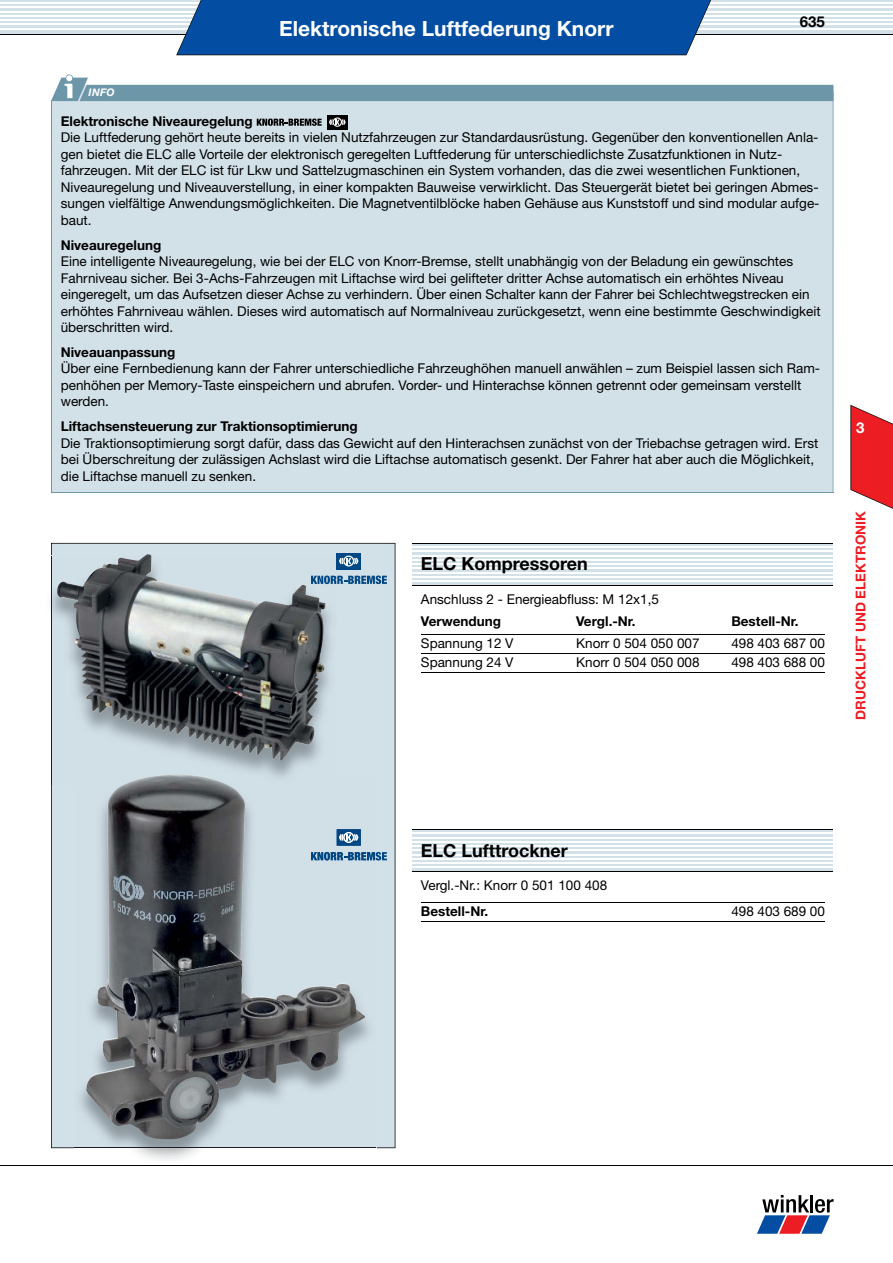
<style>
.page{position:relative;width:893px;height:1263px;background:#fff}
.page>*{position:absolute;margin:0;border:0;box-sizing:border-box;transform-origin:0 0}
.t1{font:700 21px "Helvetica Neue";color:#fff}
.t2{font:700 18px "Helvetica Neue";color:#000}
.t3{font:700 15px "Helvetica Neue";color:#000}
.t4{font:700 15px "Helvetica Neue";color:#fff}
.t5{font:13.5px/16.5px "Helvetica Neue";color:#000}
.t6{font:700 13.5px "Helvetica Neue";color:#000}
.t7{font:700 13.5px "Helvetica Neue";color:#ed1d24}
.t8{font:italic 700 10.5px "Helvetica Neue";color:#fff}
</style>
<div class="page">
<svg style="left:1px;top:0;width:892px;height:34px;fill:#d2e0e7"></svg>
<hr style="left:0;top:2px;width:893px;height:2px;background:#fff">
<hr style="left:0;top:7px;width:893px;height:1px;background:#fff">
<hr style="left:0;top:11px;width:893px;height:1px;background:#fff">
<hr style="left:0;top:15px;width:893px;height:1px;background:#fff">
<hr style="left:0;top:19px;width:893px;height:2px;background:#fff">
<hr style="left:0;top:24px;width:893px;height:1px;background:#fff">
<hr style="left:0;top:28px;width:893px;height:1px;background:#fff">
<hr style="left:0;top:34px;width:893px;height:1px;background:#000">
<div style="left:176px;top:0;width:535px;height:55px;background:#034ea2"></div>
<svg style="left:757px;top:1195px;width:76px;height:39px"></svg>
<hr style="left:0;top:1165px;width:893px;height:1px;background:#000">
<svg style="left:850px;top:405px;width:43px;height:104px"></svg>
<div style="left:51px;top:101px;width:782px;height:391px;background:#d2e0e7"></div>
<svg style="left:51px;top:74px;width:782px;height:27px"></svg>
<hr style="left:51px;top:101px;width:1px;height:391px;background:#6e96a9">
<hr style="left:833px;top:91px;width:1px;height:401px;background:#6e96a9">
<hr style="left:51px;top:492px;width:782px;height:1px;background:#6e96a9">
<svg style="left:257px;top:119px;width:65px;height:7px"></svg>
<div style="left:327px;top:115px;width:21px;height:14px;background:#000"></div>
<svg style="left:329px;top:117px;width:17px;height:10px"></svg>
<div style="left:51px;top:543px;width:344px;height:605px;background:#d2e0e7"></div>
<svg style="left:412px;top:544px;width:421px;height:41px;fill:#d2e0e7"></svg>
<hr style="left:412px;top:546px;width:421px;height:2px;background:#fff">
<hr style="left:412px;top:551px;width:421px;height:1px;background:#fff">
<hr style="left:412px;top:555px;width:421px;height:1px;background:#fff">
<hr style="left:412px;top:559px;width:421px;height:1px;background:#fff">
<hr style="left:412px;top:563px;width:421px;height:2px;background:#fff">
<hr style="left:412px;top:568px;width:421px;height:1px;background:#fff">
<hr style="left:412px;top:572px;width:421px;height:1px;background:#fff">
<hr style="left:412px;top:576px;width:421px;height:1px;background:#fff">
<hr style="left:412px;top:580px;width:421px;height:2px;background:#fff">
<hr style="left:412px;top:543px;width:421px;height:1px;background:#000">
<hr style="left:412px;top:585px;width:421px;height:1px;background:#000">
<hr style="left:421px;top:634px;width:155px;height:1px;background:#000">
<hr style="left:576px;top:634px;width:155px;height:1px;background:#000">
<hr style="left:731px;top:634px;width:94px;height:1px;background:#000">
<hr style="left:421px;top:653px;width:155px;height:1px;background:#000">
<hr style="left:421px;top:672px;width:155px;height:1px;background:#000">
<hr style="left:576px;top:653px;width:155px;height:1px;background:#000">
<hr style="left:576px;top:672px;width:155px;height:1px;background:#000">
<hr style="left:731px;top:653px;width:94px;height:1px;background:#000">
<hr style="left:731px;top:672px;width:94px;height:1px;background:#000">
<img style="left:52px;top:556px;width:237px;height:229px">
<img style="left:289px;top:556px;width:48px;height:218px">
<hr style="left:51px;top:556px;width:1px;height:229px;background:#1d1d21">
<img style="left:57px;top:557px;width:153px;height:184px">
<svg style="left:412px;top:830px;width:421px;height:41px;fill:#d2e0e7"></svg>
<hr style="left:412px;top:833px;width:421px;height:1px;background:#fff">
<hr style="left:412px;top:837px;width:421px;height:1px;background:#fff">
<hr style="left:412px;top:841px;width:421px;height:1px;background:#fff">
<hr style="left:412px;top:845px;width:421px;height:2px;background:#fff">
<hr style="left:412px;top:850px;width:421px;height:1px;background:#fff">
<hr style="left:412px;top:854px;width:421px;height:1px;background:#fff">
<hr style="left:412px;top:858px;width:421px;height:1px;background:#fff">
<hr style="left:412px;top:862px;width:421px;height:2px;background:#fff">
<hr style="left:412px;top:867px;width:421px;height:1px;background:#fff">
<hr style="left:412px;top:829px;width:421px;height:1px;background:#000">
<hr style="left:412px;top:871px;width:421px;height:1px;background:#000">
<hr style="left:421px;top:902px;width:310px;height:1px;background:#000">
<hr style="left:421px;top:921px;width:310px;height:1px;background:#000">
<hr style="left:731px;top:902px;width:94px;height:1px;background:#000">
<hr style="left:731px;top:921px;width:94px;height:1px;background:#000">
<svg style="left:311px;top:575px;width:76px;height:9px"></svg>
<div style="left:337px;top:553px;width:24px;height:16px;background:#004785"></div>
<svg style="left:339px;top:555px;width:20px;height:11px"></svg>
<img style="left:75px;top:1094px;width:301px;height:66px">
<div style="left:75px;top:785px;width:11px;height:309px;background:#d1dfe7"></div>
<div style="left:365px;top:775px;width:11px;height:319px;background:#d1dfe7"></div>
<hr style="left:75px;top:1148px;width:301px;height:1px;background:#000">
<hr style="left:75px;top:1147px;width:301px;height:1px;background:#1d1d21">
<img style="left:75px;top:775px;width:11px;height:10px">
<svg style="left:365px;top:852px;width:22px;height:8px"></svg>
<img style="left:86px;top:774px;width:279px;height:366px">
<svg style="left:0;top:0;width:1px;height:34px"></svg>
<h1 class="t1" style="left:279px;top:16px;width:336px">Elektronische Luftfederung Knorr</h1>
<p class="t3" style="left:800px;top:12px;width:27px">635</p>
<p class="t8" style="left:89px;top:86px;width:28px">INFO</p>
<p class="t6" style="left:61px;top:113px;width:194px">Elektronische Niveauregelung</p>
<p class="t5" style="left:61px;top:129px;width:760px">Die Luftfederung gehört heute bereits in vielen Nutzfahrzeugen zur Standardausrüstung. Gegenüber den konventionellen Anla&shy;gen bietet die ELC alle Vorteile der elektronisch geregelten Luftfederung für unterschiedlichste Zusatzfunktionen in Nutz&shy;fahrzeugen. Mit der ELC ist für Lkw und Sattelzugmaschinen ein System vorhanden, das die zwei wesentlichen Funktionen, Niveauregelung und Niveauverstellung, in einer kompakten Bauweise verwirklicht. Das Steuergerät bietet bei geringen Abmes&shy;sungen vielfältige Anwendungsmöglichkeiten. Die Magnetventilblöcke haben Gehäuse aus Kunststoff und sind modular aufge&shy;baut.</p>
<p class="t6" style="left:61px;top:236px;width:102px">Niveauregelung</p>
<p class="t5" style="left:61px;top:253px;width:761px">Eine intelligente Niveauregelung, wie bei der ELC von Knorr-Bremse, stellt unabhängig von der Beladung ein gewünschtes Fahrniveau sicher. Bei 3-Achs-Fahrzeugen mit Liftachse wird bei gelifteter dritter Achse automatisch ein erhöhtes Niveau eingeregelt, um das Aufsetzen dieser Achse zu verhindern. Über einen Schalter kann der Fahrer bei Schlechtwegstrecken ein erhöhtes Fahrniveau wählen. Dieses wird automatisch auf Normalniveau zurückgesetzt, wenn eine bestimmte Geschwindigkeit überschritten wird.</p>
<p class="t6" style="left:61px;top:344px;width:116px">Niveauanpassung</p>
<p class="t5" style="left:61px;top:360px;width:761px">Über eine Fernbedienung kann der Fahrer unterschiedliche Fahrzeughöhen manuell anwählen – zum Beispiel lassen sich Ram&shy;penhöhen per Memory-Taste einspeichern und abrufen. Vorder- und Hinterachse können getrennt oder gemeinsam verstellt werden.</p>
<p class="t6" style="left:61px;top:418px;width:298px">Liftachsensteuerung zur Traktionsoptimierung</p>
<p class="t5" style="left:61px;top:434px;width:759px">Die Traktionsoptimierung sorgt dafür, dass das Gewicht auf den Hinterachsen zunächst von der Triebachse getragen wird. Erst bei Überschreitung der zulässigen Achslast wird die Liftachse automatisch gesenkt. Der Fahrer hat aber auch die Möglichkeit, die Liftachse manuell zu senken.</p>
<h2 class="t2" style="left:421px;top:553px;width:168px">ELC Kompressoren</h2>
<p class="t5" style="left:421px;top:591px;width:239px">Anschluss 2 - Energieabfluss: M 12x1,5</p>
<p class="t6" style="left:421px;top:613px;width:82px">Verwendung</p>
<p class="t6" style="left:576px;top:613px;width:61px">Vergl.-Nr.</p>
<p class="t6" style="left:731px;top:613px;width:69px">Bestell-Nr.</p>
<p class="t5" style="left:421px;top:635px;width:94px">Spannung 12 V</p>
<p class="t5" style="left:576px;top:635px;width:125px">Knorr 0 504 050 007</p>
<p class="t5" style="left:731px;top:635px;width:95px">498 403 687 00</p>
<p class="t5" style="left:421px;top:654px;width:94px">Spannung 24 V</p>
<p class="t5" style="left:576px;top:654px;width:125px">Knorr 0 504 050 008</p>
<p class="t5" style="left:731px;top:654px;width:95px">498 403 688 00</p>
<p class="t4" style="left:856px;top:418px;width:10px">3</p>
<p class="t7" style="left:852px;top:719px;width:210px;rotate:-90deg">DRUCKLUFT UND ELEKTRONIK</p>
<h2 class="t2" style="left:421px;top:839px;width:148px">ELC Lufttrockner</h2>
<p class="t5" style="left:421px;top:877px;width:188px">Vergl.-Nr.: Knorr 0 501 100 408</p>
<p class="t6" style="left:421px;top:903px;width:69px">Bestell-Nr.</p>
<p class="t5" style="left:731px;top:903px;width:95px">498 403 689 00</p>
</div>
